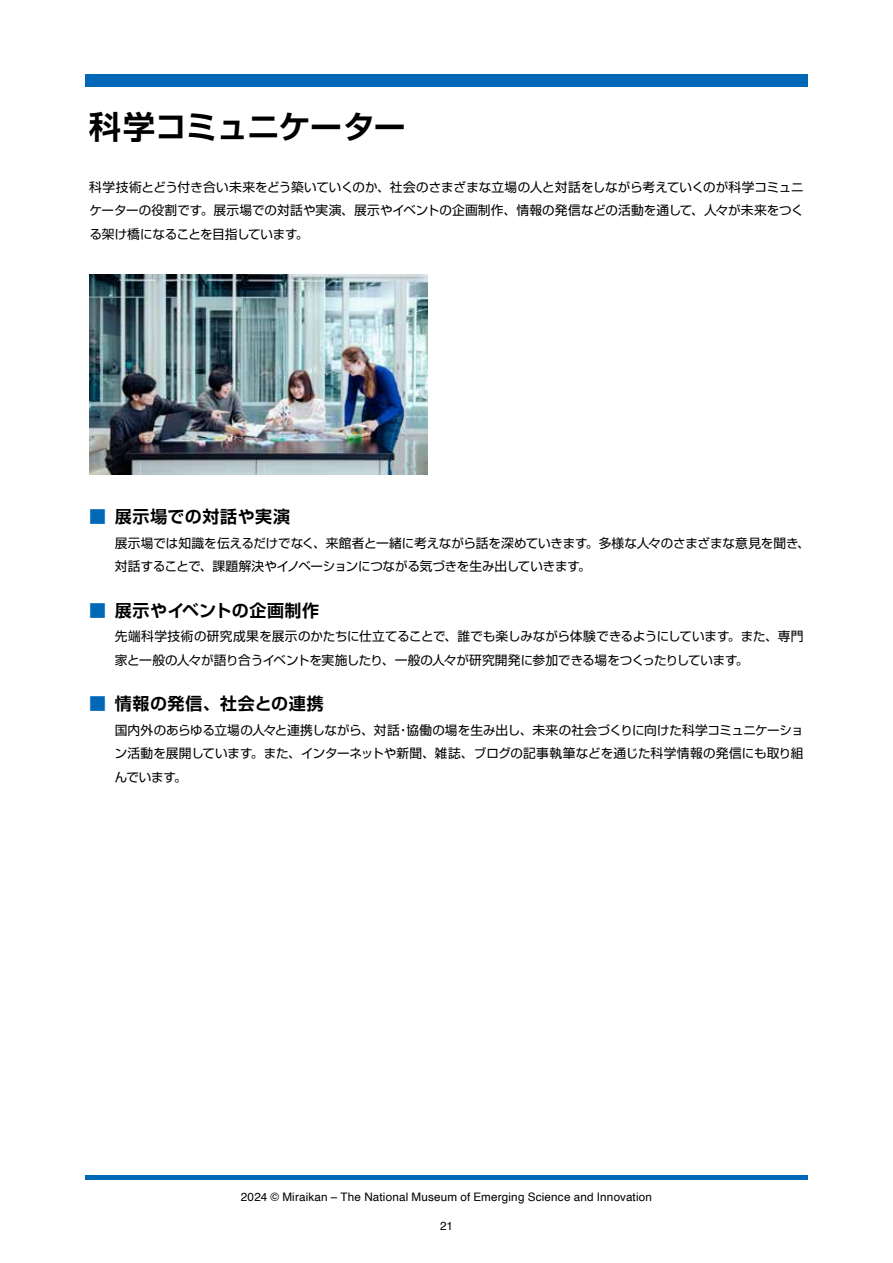
<style>
.page{position:relative;width:893px;height:1263px;background:#fff}
.page>*{position:absolute;margin:0;border:0;box-sizing:border-box;transform-origin:0 0}
.t1{font:700 31.95px "Shin Go Pro De";letter-spacing:-.015em;color:#000}
.t2{font:700 16.95px "Shin Go Pro De";letter-spacing:.035em;color:#000}
.t3{font:12.75px "Shin Go Pro";letter-spacing:.02em;color:#000}
.t4{font:12.45px/23.4px "Shin Go Pro";letter-spacing:-.025em;color:#000}
.t5{font:11.7px "Helvetica";letter-spacing:.015em;color:#000}
.s1{font-size:12.75px}
.s2{font-size:12.45px}
.s3{color:#0068b7}
</style>
<div class="page">
<div style="left:85px;top:74px;width:723px;height:13px;background:#0068b7"></div>
<hr style="left:85px;top:1176px;width:723px;height:4px;background:#0068b7">
<img style="left:89px;top:274px;width:338px;height:200px">
<h1 class="t1" style="left:89px;top:100px;width:318px">科学コミュニケーター</h1>
<p class="t4" style="left:89px;top:174px;width:716px"><span class="s1">科学技術</span>とどう<span class="s1">付</span>き<span class="s1">合</span>い<span class="s1">未来</span>をどう<span class="s1">築</span>いていくのか<span class="s1">、社会</span>のさまざまな<span class="s1">立場</span>の<span class="s1">人</span>と<span class="s1">対話</span>をしながら<span class="s1">考</span>えていくのが<span class="s1">科学</span>コミュニ</p>
<p class="t3" style="left:89px;top:200px;width:716px"><span class="s2">ケーターの</span>役割<span class="s2">です</span>。展示場<span class="s2">での</span>対話<span class="s2">や</span>実演、展示<span class="s2">やイベントの</span>企画制作、情報<span class="s2">の</span>発信<span class="s2">などの</span>活動<span class="s2">を</span>通<span class="s2">して</span>、人々<span class="s2">が</span>未来<span class="s2">をつく</span></p>
<p class="t4" style="left:89px;top:221px;width:221px">る<span class="s1">架</span>け<span class="s1">橋</span>になることを<span class="s1">目指</span>しています<span class="s1">。</span></p>
<h2 class="t2" style="left:89px;top:503px;width:202px"><span class="s3">■</span> 展示場での対話や実演</h2>
<p class="t4" style="left:115px;top:530px;width:697px"><span class="s1">展示場</span>では<span class="s1">知識</span>を<span class="s1">伝</span>えるだけでなく<span class="s1">、来館者</span>と<span class="s1">一緒</span>に<span class="s1">考</span>えながら<span class="s1">話</span>を<span class="s1">深</span>めていきます<span class="s1">。多様</span>な<span class="s1">人々</span>のさまざまな<span class="s1">意見</span>を<span class="s1">聞</span>き<span class="s1">、対話</span>することで<span class="s1">、課題解決</span>やイノベーションにつながる<span class="s1">気</span>づきを<span class="s1">生</span>み<span class="s1">出</span>していきます<span class="s1">。</span></p>
<h2 class="t2" style="left:89px;top:596px;width:231px"><span class="s3">■</span> 展示やイベントの企画制作</h2>
<p class="t4" style="left:115px;top:623px;width:690px"><span class="s1">先端科学技術</span>の<span class="s1">研究成果</span>を<span class="s1">展示</span>のかたちに<span class="s1">仕立</span>てることで<span class="s1">、誰</span>でも<span class="s1">楽</span>しみながら<span class="s1">体験</span>できるようにしています<span class="s1">。</span>また<span class="s1">、専門家</span>と<span class="s1">一般</span>の<span class="s1">人々</span>が<span class="s1">語</span>り<span class="s1">合</span>うイベントを<span class="s1">実施</span>したり<span class="s1">、一般</span>の<span class="s1">人々</span>が<span class="s1">研究開発</span>に<span class="s1">参加</span>できる<span class="s1">場</span>をつくったりしています<span class="s1">。</span></p>
<h2 class="t2" style="left:89px;top:690px;width:236px"><span class="s3">■</span> 情報の発信、社会との連携</h2>
<p class="t4" style="left:115px;top:717px;width:690px;text-align:justify"><span class="s1">国内外</span>のあらゆる<span class="s1">立場</span>の<span class="s1">人々</span>と<span class="s1">連携</span>しながら<span class="s1">、対話・協働</span>の<span class="s1">場</span>を<span class="s1">生</span>み<span class="s1">出</span>し<span class="s1">、未来</span>の<span class="s1">社会</span>づくりに<span class="s1">向</span>けた<span class="s1">科学</span>コミュニケーション<span class="s1">活動</span>を<span class="s1">展開</span>しています<span class="s1">。</span>また<span class="s1">、</span>インターネットや<span class="s1">新聞、雑誌、</span>ブログの<span class="s1">記事執筆</span>などを<span class="s1">通</span>じた<span class="s1">科学情報</span>の<span class="s1">発信</span>にも<span class="s1">取</span>り<span class="s1">組</span>んでいます<span class="s1">。</span></p>
<p class="t5" style="left:241px;top:1188px;width:413px">2024 © Miraikan – The National Museum of Emerging Science and Innovation</p>
<p class="t5" style="left:440px;top:1217px;width:14px">21</p>
</div>
